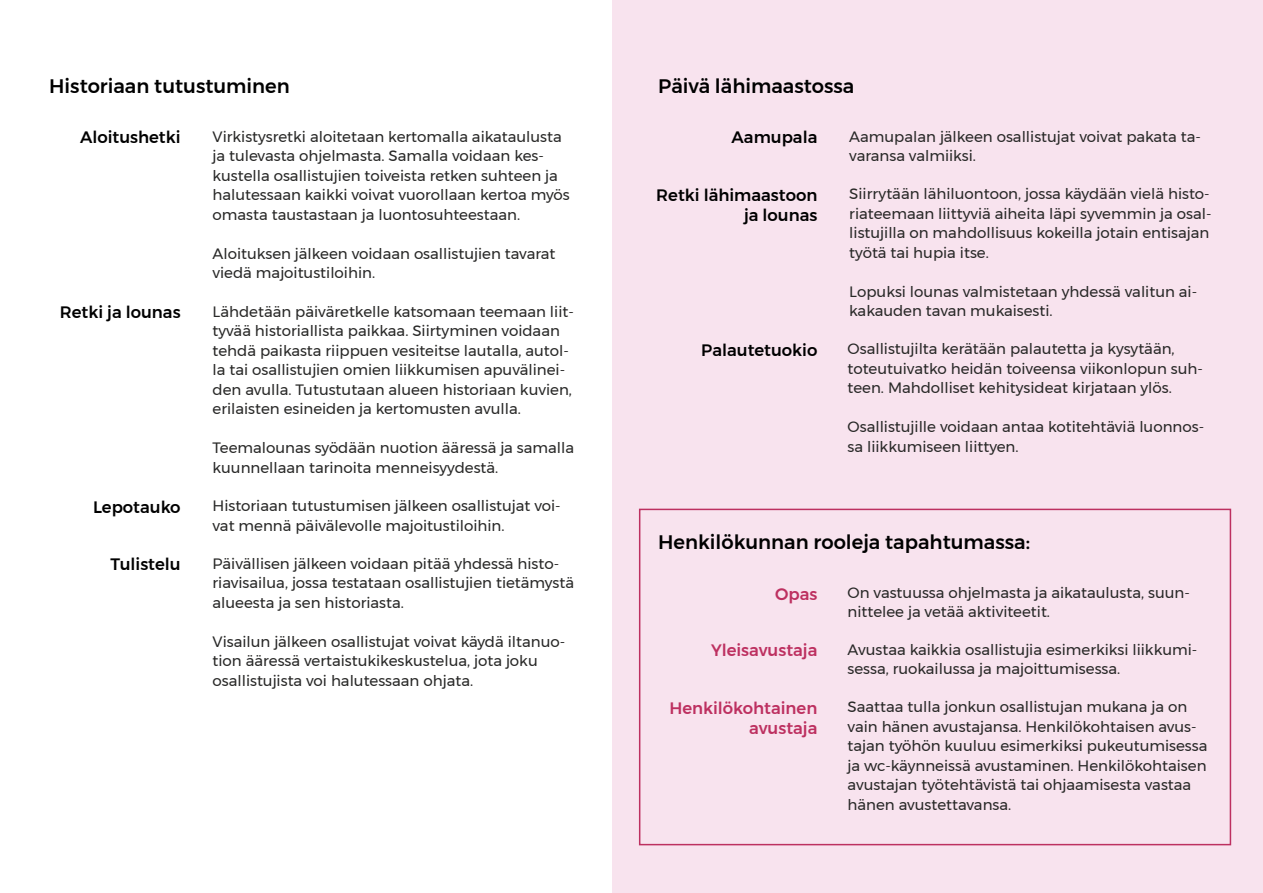
<style>
.page{position:relative;width:1263px;height:893px;background:#fff}
.page>*{position:absolute;margin:0;border:0;box-sizing:border-box;transform-origin:0 0}
.t1{font:500 19.5px "Montserrat";color:#000}
.t2{font:500 16.5px/19.8px "Montserrat";color:#000;text-align:right}
.H3väri{font:500 16.5px/19.8px "Montserrat";color:#bd3060;text-align:right}
.t3{font:15px/19.5px "Montserrat";color:#282827}
</style>
<div class="page">
<div style="left:612px;top:0;width:651px;height:893px;background:#f8e3ee"></div>
<div style="left:639px;top:509px;width:592px;height:336px;border:2px solid #bd3060"></div>
<h2 class="t1" style="left:49px;top:71px;width:242px">Historiaan tutustuminen</h2>
<h3 class="t2" style="left:80px;top:128px;width:102px">Aloitushetki</h3>
<p class="t3" style="left:212px;top:127px;width:359px">Virkistysretki aloitetaan kertomalla aikataulusta ja tulevasta ohjelmasta. Samalla voidaan kes&shy;kustella osallistujien toiveista retken suhteen ja halutessaan kaikki voivat vuorollaan kertoa myös omasta taustastaan ja luontosuhteestaan.</p>
<p class="t3" style="left:212px;top:244px;width:344px">Aloituksen jälkeen voidaan osallistujien tavarat viedä majoitustiloihin.</p>
<h3 class="t2" style="left:60px;top:302px;width:122px">Retki ja lounas</h3>
<p class="t3" style="left:212px;top:302px;width:363px">Lähdetään päiväretkelle katsomaan teemaan liit&shy;tyvää historiallista paikkaa. Siirtyminen voidaan tehdä paikasta riippuen vesiteitse lautalla, autol&shy;la tai osallistujien omien liikkumisen apuvälinei&shy;den avulla. Tutustutaan alueen historiaan kuvien, erilaisten esineiden ja kertomusten avulla.</p>
<p class="t3" style="left:212px;top:438px;width:363px">Teemalounas syödään nuotion ääressä ja samalla kuunnellaan tarinoita menneisyydestä.</p>
<h3 class="t2" style="left:93px;top:497px;width:89px">Lepotauko</h3>
<p class="t3" style="left:212px;top:496px;width:350px">Historiaan tutustumisen jälkeen osallistujat voi&shy;vat mennä päivälevolle majoitustiloihin.</p>
<h3 class="t2" style="left:111px;top:554px;width:72px">Tulistelu</h3>
<p class="t3" style="left:212px;top:553px;width:363px">Päivällisen jälkeen voidaan pitää yhdessä histo&shy;riavisailua, jossa testataan osallistujien tietämystä alueesta ja sen historiasta.</p>
<p class="t3" style="left:212px;top:631px;width:354px">Visailun jälkeen osallistujat voivat käydä iltanuo&shy;tion ääressä vertaistukikeskustelua, jota joku osallistujista voi halutessaan ohjata.</p>
<h2 class="t1" style="left:658px;top:71px;width:198px">Päivä lähimaastossa</h2>
<h3 class="t2" style="left:732px;top:128px;width:87px">Aamupala</h3>
<p class="t3" style="left:849px;top:127px;width:353px">Aamupalan jälkeen osallistujat voivat pakata ta&shy;varansa valmiiksi.</p>
<h3 class="t2" style="left:656px;top:185px;width:163px">Retki lähimaastoon ja lounas</h3>
<p class="t3" style="left:849px;top:184px;width:364px">Siirrytään lähiluontoon, jossa käydään vielä histo&shy;riateemaan liittyviä aiheita läpi syvemmin ja osal&shy;listujilla on mahdollisuus kokeilla jotain entisajan työtä tai hupia itse.</p>
<p class="t3" style="left:849px;top:282px;width:349px">Lopuksi lounas valmistetaan yhdessä valitun ai&shy;kakauden tavan mukaisesti.</p>
<h3 class="t2" style="left:701px;top:340px;width:118px">Palautetuokio</h3>
<p class="t3" style="left:847px;top:339px;width:357px">Osallistujilta kerätään palautetta ja kysytään, toteutuivatko heidän toiveensa viikonlopun suh&shy;teen. Mahdolliset kehitysideat kirjataan ylös.</p>
<p class="t3" style="left:847px;top:417px;width:358px">Osallistujille voidaan antaa kotitehtäviä luonnos&shy;sa liikkumiseen liittyen.</p>
<h2 class="t1" style="left:658px;top:526px;width:373px">Henkilökunnan rooleja tapahtumassa:</h2>
<h3 class="H3väri" style="left:775px;top:584px;width:44px">Opas</h3>
<p class="t3" style="left:847px;top:582px;width:344px">On vastuussa ohjelmasta ja aikataulusta, suun&shy;nittelee ja vetää aktiviteetit.</p>
<h3 class="H3väri" style="left:711px;top:640px;width:108px">Yleisavustaja</h3>
<p class="t3" style="left:847px;top:640px;width:351px">Avustaa kaikkia osallistujia esimerkiksi liikkumi&shy;sessa, ruokailussa ja majoittumisessa.</p>
<h3 class="H3väri" style="left:669px;top:698px;width:150px">Henkilökohtainen avustaja</h3>
<p class="t3" style="left:847px;top:697px;width:361px">Saattaa tulla jonkun osallistujan mukana ja on vain hänen avustajansa. Henkilökohtaisen avus&shy;tajan työhön kuuluu esimerkiksi pukeutumisessa ja wc-käynneissä avustaminen. Henkilökohtaisen avustajan työtehtävistä tai ohjaamisesta vastaa hänen avustettavansa.</p>
</div>
